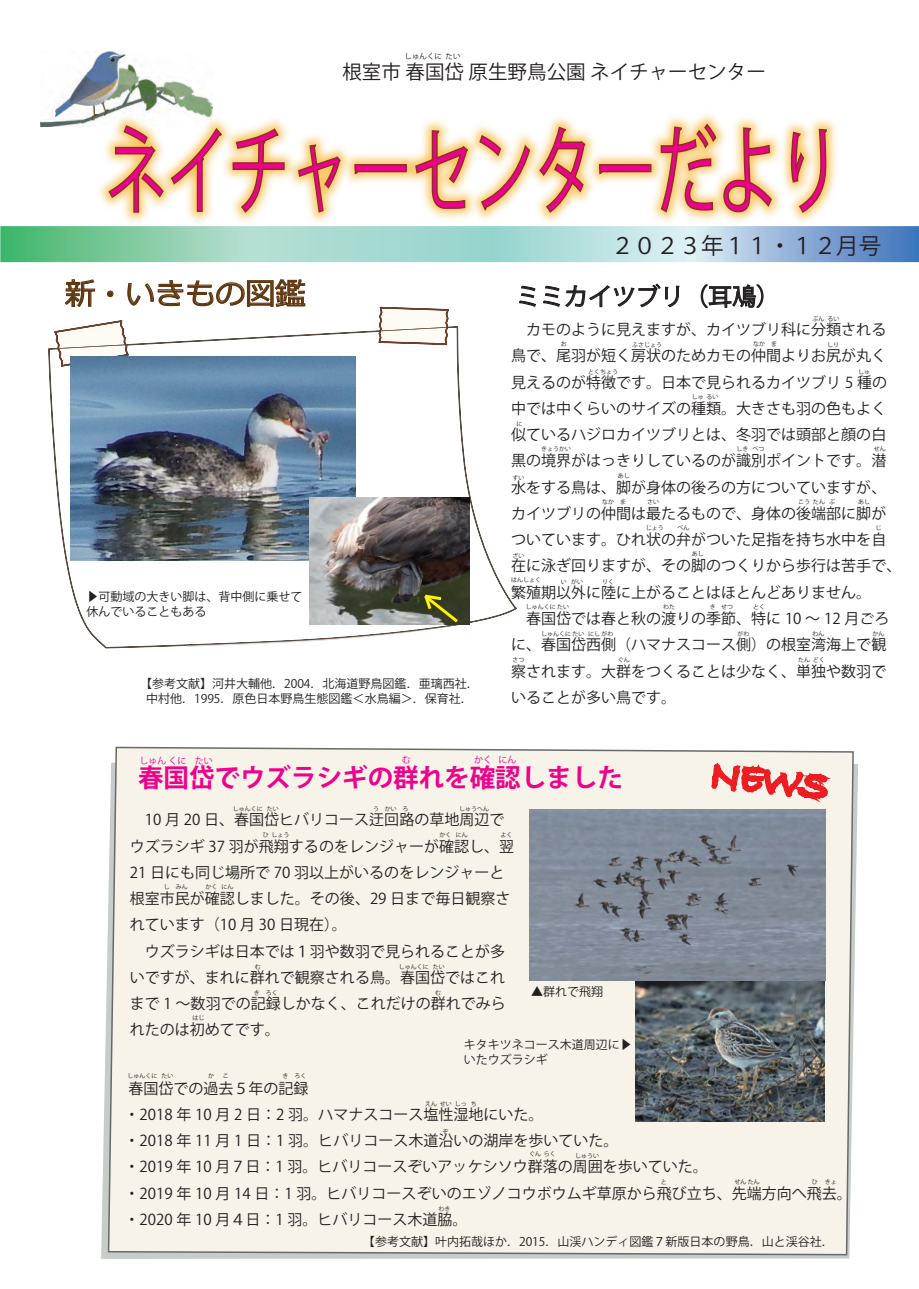
<style>
.page{position:relative;width:919px;height:1289px;background:#fff}
.page>*{position:absolute;margin:0;border:0;box-sizing:border-box;transform-origin:0 0}
.t1{font:95.1px "CR Cand G Bouquet";color:#ed028c;scale:.64 1}
.t2{font:30px "Meiryo";color:#603711}
.t3{font:700 25.5px "Koz Go Pr 6 N";color:#ed028c}
.t4{font:24px "Cand G Reithic";color:#231f20}
.t5{font:22.5px "Cand G Reithic";color:#231f20}
.t6{font:19.5px "mikachan";color:#231f20}
.t7{font:15px/26.2px "Koz Go Pr 6 N";color:#231f20}
.t8{font:12px/15px "Koz Go Pr 6 N";color:#231f20}
.t9{font:9px "Koz Go Pr 6 N";color:#ed028c}
.t10{font:7.5px "Koz Go Pr 6 N";color:#231f20}
.t11{font:6px "Koz Go Pr 6 N";color:#231f20}
.s1{font-family:"mikachan";font-size:18px}
</style>
<div class="page">
<svg style="left:0;top:226px;width:918px;height:36px;background:#46a68a"></svg>
<img style="left:41px;top:51px;width:95px;height:75px">
<img style="left:46px;top:62px;width:852px;height:201px">
<svg style="left:107px;top:124px;width:116px;height:21px"></svg>
<svg style="left:232px;top:127px;width:53px;height:18px"></svg>
<svg style="left:297px;top:143px;width:45px;height:2px"></svg>
<svg style="left:414px;top:129px;width:55px;height:16px"></svg>
<svg style="left:478px;top:134px;width:53px;height:77px"></svg>
<svg style="left:538px;top:126px;width:48px;height:88px"></svg>
<svg style="left:598px;top:163px;width:54px;height:12px"></svg>
<svg style="left:659px;top:122px;width:58px;height:92px;background:#ecc590"></svg>
<svg style="left:724px;top:126px;width:49px;height:87px"></svg>
<svg style="left:790px;top:128px;width:37px;height:86px;background:#eac395"></svg>
<svg style="left:519px;top:283px;width:161px;height:25px"></svg>
<svg style="left:700px;top:284px;width:64px;height:24px"></svg>
<svg style="left:48px;top:145px;width:469px;height:504px"></svg>
<svg style="left:53px;top:317px;width:77px;height:50px"></svg>
<svg style="left:377px;top:306px;width:73px;height:40px"></svg>
<svg style="left:64px;top:278px;width:32px;height:30px"></svg>
<svg style="left:106px;top:290px;width:8px;height:7px"></svg>
<svg style="left:127px;top:278px;width:179px;height:29px"></svg>
<img style="left:71px;top:356px;width:284px;height:205px">
<img style="left:310px;top:497px;width:159px;height:127px">
<svg style="left:185px;top:592px;width:282px;height:54px"></svg>
<div style="left:107px;top:746px;width:747px;height:510px;background:#f7f3e9"></div>
<svg style="left:708px;top:755px;width:129px;height:55px;background:#f4b9b3"></svg>
<img style="left:636px;top:980px;width:188px;height:141px">
<img style="left:529px;top:809px;width:296px;height:171px">
<p class="t10" style="left:404px;top:52px;width:57px">しゅんくに たい</p>
<h3 class="t6" style="left:342px;top:61px;width:425px">根室市 春国岱 原生野鳥公園 ネイチャーセンター</h3>
<h1 class="t1" style="left:106px;top:117px;width:1147px">ネイチャーセンターだより</h1>
<h3 class="t5" style="left:557px;top:233px;width:326px"><span class="s1">　　　</span>２０２３年１１・１２月号</h3>
<h2 class="t2" style="left:65px;top:273px;width:241px">新・いきもの図鑑</h2>
<h3 class="t4" style="left:516px;top:283px;width:265px">ミミカイツブリ（耳鳰）</h3>
<p class="t7" style="left:511px;top:317px;width:391px;text-indent:15px">カモのように見えますが、カイツブリ科に分類される鳥で、尾羽が短く房状のためカモの仲間よりお尻が丸く見えるのが特徴です。日本で見られるカイツブリ 5 種の中では中くらいのサイズの種類。大きさも羽の色もよく似ているハジロカイツブリとは、冬羽では頭部と顔の白黒の境界がはっきりしているのが識別ポイントです。潜水をする鳥は、脚が身体の後ろの方についていますが、カイツブリの仲間は最たるもので、身体の後端部に脚がついています。ひれ状の弁がついた足指を持ち水中を自在に泳ぎ回りますが、その脚のつくりから歩行は苦手で、繁殖期以外に陸に上がることはほとんどありません。<br>　春国岱では春と秋の渡りの季節、特に 10 ～ 12 月ごろに、春国岱西側（ハマナスコース側）の根室湾海上で観察されます。大群をつくることは少なく、単独や数羽でいることが多い鳥です。</p>
<p class="t11" style="left:812px;top:315px;width:28px">ぶん るい</p>
<p class="t11" style="left:753px;top:340px;width:26px">なか　ま</p>
<p class="t11" style="left:560px;top:340px;width:7px">お</p>
<p class="t11" style="left:632px;top:341px;width:31px">ふさじょう</p>
<p class="t11" style="left:827px;top:342px;width:13px">しり</p>
<p class="t11" style="left:588px;top:368px;width:31px">とくちょう</p>
<p class="t11" style="left:858px;top:368px;width:13px">しゅ</p>
<p class="t11" style="left:691px;top:394px;width:28px">しゅ るい</p>
<p class="t11" style="left:516px;top:420px;width:7px">に</p>
<p class="t11" style="left:736px;top:445px;width:30px">しき べつ</p>
<p class="t11" style="left:541px;top:445px;width:31px">きょうかい</p>
<p class="t11" style="left:873px;top:445px;width:13px">せん</p>
<p class="t11" style="left:617px;top:472px;width:13px">あし</p>
<p class="t11" style="left:512px;top:474px;width:13px">すい</p>
<p class="t11" style="left:798px;top:498px;width:38px">こう たん ぶ</p>
<p class="t11" style="left:602px;top:498px;width:25px">なか　ま</p>
<p class="t11" style="left:858px;top:498px;width:13px">あし</p>
<p class="t11" style="left:647px;top:498px;width:13px">さい</p>
<p class="t11" style="left:677px;top:524px;width:13px">べん</p>
<p class="t11" style="left:645px;top:524px;width:19px">じょう</p>
<p class="t11" style="left:875px;top:524px;width:7px">じ</p>
<p class="t11" style="left:691px;top:551px;width:13px">あし</p>
<p class="t11" style="left:512px;top:552px;width:13px">ざい</p>
<p class="t11" style="left:511px;top:576px;width:31px">はんしょく</p>
<p class="t11" style="left:560px;top:578px;width:24px">い がい</p>
<p class="t11" style="left:602px;top:578px;width:13px">りく</p>
<p class="t8" style="left:86px;top:589px;width:218px">▶可動域の大きい脚は、背中側に乗せて休んでいることもある</p>
<p class="t11" style="left:709px;top:603px;width:25px">き せつ</p>
<p class="t11" style="left:753px;top:603px;width:13px">とく</p>
<p class="t11" style="left:525px;top:603px;width:45px">しゅんくに たい</p>
<p class="t11" style="left:663px;top:603px;width:13px">わた</p>
<p class="t11" style="left:588px;top:630px;width:27px">にし がわ</p>
<p class="t11" style="left:812px;top:630px;width:13px">わん</p>
<p class="t11" style="left:737px;top:630px;width:13px">がわ</p>
<p class="t11" style="left:541px;top:630px;width:45px">しゅんくに たい</p>
<p class="t11" style="left:872px;top:630px;width:13px">かん</p>
<p class="t11" style="left:798px;top:656px;width:28px">たん どく</p>
<p class="t11" style="left:512px;top:656px;width:13px">さつ</p>
<p class="t11" style="left:617px;top:656px;width:13px">ぐん</p>
<p class="t8" style="left:140px;top:676px;width:340px;text-align:center">【参考文献】河井大輔他．2004．北海道野鳥図鑑．亜璃西社．中村他．1995．原色日本野鳥生態図鑑＜水鳥編＞．保育社．</p>
<p class="t9" style="left:474px;top:754px;width:44px">かく にん</p>
<p class="t9" style="left:402px;top:754px;width:10px">む</p>
<p class="t9" style="left:139px;top:755px;width:75px">しゅん くに たい</p>
<h3 class="t3" style="left:138px;top:763px;width:486px">春国岱でウズラシギの群れを確認しました</h3>
<p class="t7" style="left:130px;top:807px;width:386px">　10 月 20 日、春国岱ヒバリコース迂回路の草地周辺でウズラシギ 37 羽が飛翔するのをレンジャーが確認し、翌<br>21 日にも同じ場所で 70 羽以上がいるのをレンジャーと根室市民が確認しました。その後、29 日まで毎日観察されています（10 月 30 日現在）。</p>
<p class="t7" style="left:130px;top:938px;width:377px;text-align:justify;text-indent:15px">ウズラシギは日本では１羽や数羽で見られることが多いですが、まれに群れで観察される鳥。春国岱ではこれまで 1 ～数羽での記録しかなく、これだけの群れでみられたのは初めてです。</p>
<p class="t11" style="left:459px;top:805px;width:31px">しゅうへん</p>
<p class="t11" style="left:233px;top:805px;width:48px">しゅんくに たい</p>
<p class="t11" style="left:373px;top:805px;width:37px">う かい ろ</p>
<p class="t11" style="left:263px;top:831px;width:28px">ひ しょう</p>
<p class="t11" style="left:439px;top:831px;width:30px">かく にん</p>
<p class="t11" style="left:500px;top:831px;width:13px">よく</p>
<p class="t11" style="left:205px;top:883px;width:30px">かく にん</p>
<p class="t11" style="left:164px;top:883px;width:25px">し　みん</p>
<p class="t11" style="left:399px;top:963px;width:48px">しゅんくに たい</p>
<p class="t11" style="left:255px;top:963px;width:7px">む</p>
<p class="t8" style="left:531px;top:983px;width:73px">▲群れで飛翔</p>
<p class="t11" style="left:254px;top:988px;width:25px">き　ろく</p>
<p class="t11" style="left:435px;top:988px;width:7px">む</p>
<p class="t11" style="left:192px;top:1014px;width:13px">はじ</p>
<p class="t8" style="left:464px;top:1037px;width:169px">キタキツネコース木道周辺に▶いたウズラシギ</p>
<p class="t7" style="left:125px;top:1075px;width:728px">春国岱での過去５年の記録<br>・2018 年 10 月 2 日：2 羽。ハマナスコース塩性湿地にいた。<br>・2018 年 11 月 1 日：1 羽。ヒバリコース木道沿いの湖岸を歩いていた。<br>・2019 年 10 月７日：1 羽。ヒバリコースぞいアッケシソウ群落の周囲を歩いていた。<br>・2019 年 10 月 14 日：1 羽。ヒバリコースぞいのエゾノコウボウムギ草原から飛び立ち、先端方向へ飛去。・2020 年 10 月４日：1 羽。ヒバリコース木道脇。</p>
<p class="t11" style="left:127px;top:1072px;width:48px">しゅんくに たい</p>
<p class="t11" style="left:282px;top:1072px;width:25px">き　ろく</p>
<p class="t11" style="left:208px;top:1072px;width:22px">か　 こ</p>
<p class="t11" style="left:425px;top:1100px;width:53px">えん せい しっ ち</p>
<p class="t11" style="left:442px;top:1127px;width:7px">ぞ</p>
<p class="t11" style="left:529px;top:1150px;width:28px">ぐん らく</p>
<p class="t11" style="left:575px;top:1152px;width:25px">しゅうい</p>
<p class="t11" style="left:734px;top:1178px;width:27px">せん たん</p>
<p class="t11" style="left:811px;top:1178px;width:26px">ひ きょ</p>
<p class="t11" style="left:660px;top:1178px;width:7px">と</p>
<p class="t11" style="left:438px;top:1205px;width:13px">わき</p>
<p class="t8" style="left:363px;top:1234px;width:472px">【参考文献】叶内拓哉ほか．2015．山渓ハンディ図鑑７新版日本の野鳥．山と渓谷社．</p>
</div>
